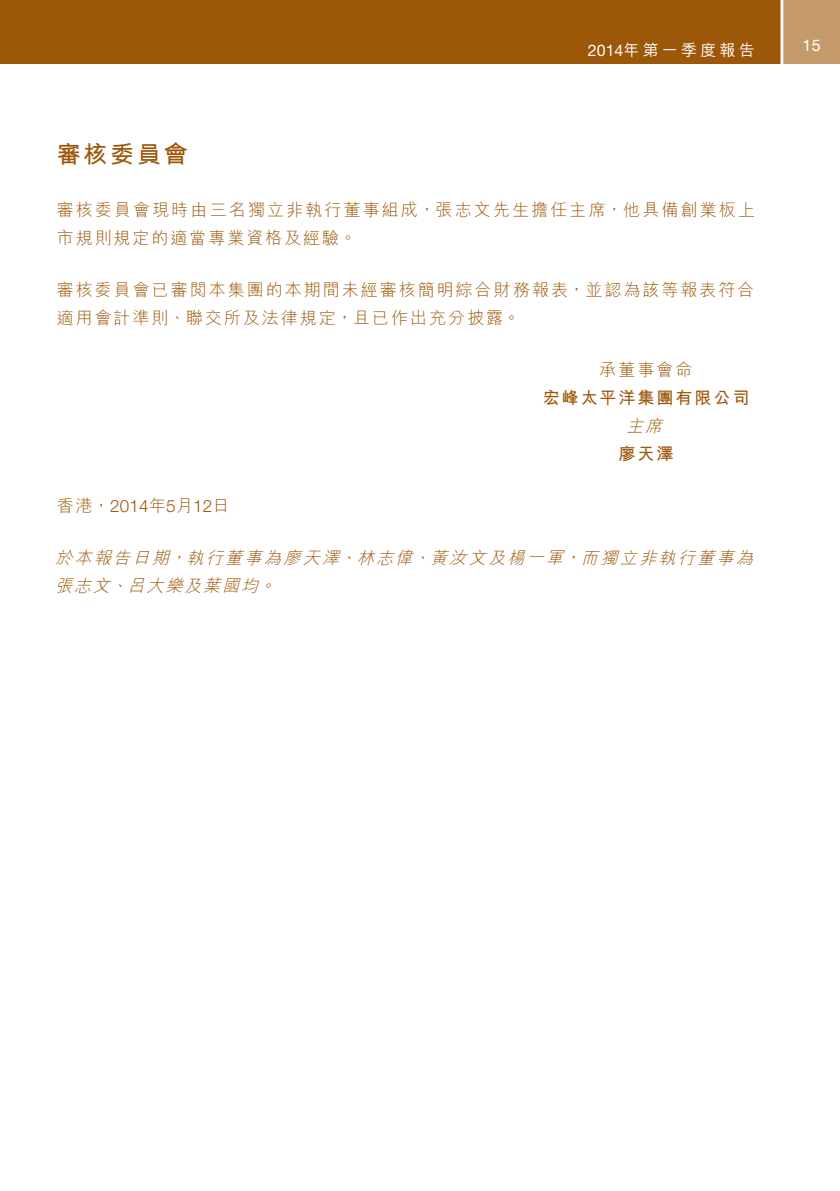
<style>
.page{position:relative;width:840px;height:1191px;background:#fff}
.page>*{position:absolute;margin:0;border:0;box-sizing:border-box;transform-origin:0 0}
.t1{font:700 24px "M Hei HK";letter-spacing:.115em;color:#9c5708}
.t2{font:300 17px/28px "M Hei HK";letter-spacing:.115em;color:#9c5708}
.t3{font:italic 300 17px "M Hei HK";color:#9c5708}
.t4{font:700 17px "M Hei HK";letter-spacing:.115em;color:#9c5708}
.t5{font:300 17px "Helvetica Neue LT Std";letter-spacing:.015em;color:#9c5708}
.t6{font:500 16px "M Hei HK";letter-spacing:.2em;color:#fff}
.t7{font:16px "Helvetica Neue LT Std";color:#fff}
.s1{font-family:"Helvetica Neue LT Std";font-weight:400}
.s2{font-family:"M Hei HK"}
</style>
<div class="page">
<div style="left:0;top:0;width:839px;height:64px;background:#9c5708"></div>
<div style="left:781px;top:0;width:58px;height:64px;background:#c49a6b"></div>
<hr style="left:780px;top:0;width:2px;height:64px;background:#fff">
<p class="t6" style="left:587px;top:39px;width:168px"><span class="s1">2014</span>年第一季度報告</p>
<p class="t7" style="left:802px;top:35px;width:20px">15</p>
<h1 class="t1" style="left:57px;top:137px;width:132px">審核委員會</h1>
<p class="t2" style="left:57px;top:195px;width:699px">審核委員會現時由三名獨立非執行董事組成，張志文先生擔任主席，他具備創業板上市規則規定的適當專業資格及經驗。</p>
<p class="t2" style="left:57px;top:275px;width:699px">審核委員會已審閱本集團的本期間未經審核簡明綜合財務報表，並認為該等報表符合適用會計準則、聯交所及法律規定，且已作出充分披露。</p>
<p class="t2" style="left:599px;top:355px;width:94px">承董事會命</p>
<p class="t4" style="left:542px;top:385px;width:208px">宏峰太平洋集團有限公司</p>
<p class="t3" style="left:626px;top:414px;width:43px">主席</p>
<p class="t4" style="left:618px;top:441px;width:56px">廖天澤</p>
<p class="t5" style="left:57px;top:495px;width:174px"><span class="s2">香港，</span>2014<span class="s2">年月</span>5 12<span class="s2">日</span></p>
<p class="t3" style="left:580px;top:546px;width:179px">而獨立非執行董事為</p>
<p class="t3" style="left:430px;top:546px;width:141px">黃汝文及楊一軍</p>
<p class="t3" style="left:55px;top:546px;width:121px">於本報告日期</p>
<p class="t3" style="left:186px;top:546px;width:160px">執行董事為廖天澤</p>
<p class="t3" style="left:356px;top:546px;width:63px">林志偉</p>
<p class="t3" style="left:169px;top:546px;width:25px">，</p>
<p class="t3" style="left:563px;top:546px;width:25px">，</p>
<p class="t3" style="left:339px;top:546px;width:25px">、</p>
<p class="t3" style="left:412px;top:546px;width:25px">、</p>
<p class="t3" style="left:127px;top:574px;width:138px">呂大樂及葉國均</p>
<p class="t3" style="left:55px;top:574px;width:62px">張志文</p>
<p class="t3" style="left:258px;top:574px;width:25px">。</p>
<p class="t3" style="left:110px;top:574px;width:25px">、</p>
</div>
